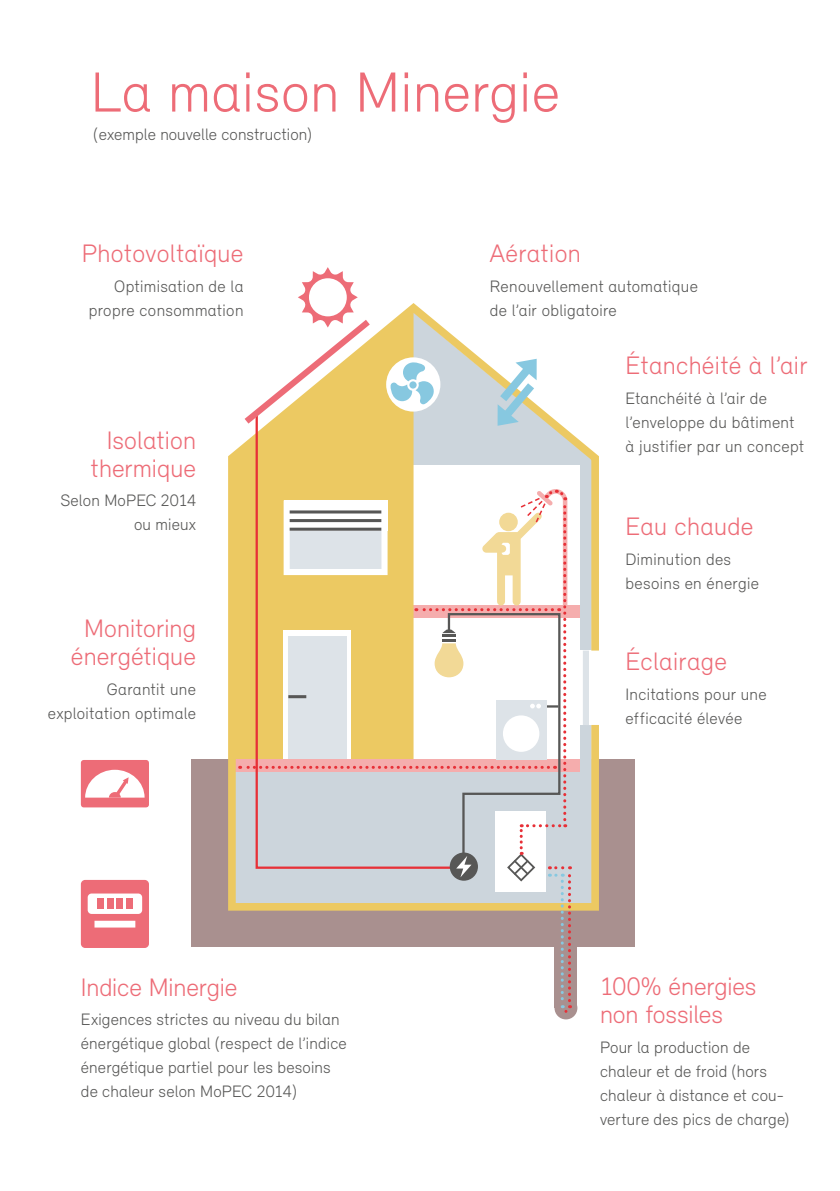
<style>
.page{position:relative;width:840px;height:1191px;background:#fff}
.page>*{position:absolute;margin:0;border:0;box-sizing:border-box;transform-origin:0 0}
.t1{font:300 58px "Relevant";letter-spacing:.01em;color:#ed6c77}
.t2{font:300 26px/28px "Relevant";letter-spacing:.005em;color:#ed6c77;text-align:right}
.t3{font:300 17px/24px "Relevant";letter-spacing:.01em;color:#575756}
</style>
<div class="page">
<div style="left:191px;top:759px;width:443px;height:188px;background:#a9908f"></div>
<div style="left:554px;top:996px;width:23px;height:23px;background:#a9908f;border-radius:50%"></div>
<div style="left:554px;top:929px;width:23px;height:79px;background:#a9908f"></div>
<svg style="left:228px;top:303px;width:371px;height:608px"></svg>
<svg style="left:491px;top:359px;width:51px;height:67px"></svg>
<svg style="left:254px;top:411px;width:201px;height:77px;background:#e7cd81"></svg>
<svg style="left:238px;top:267px;width:138px;height:163px"></svg>
<svg style="left:239px;top:488px;width:337px;height:524px"></svg>
<div style="left:81px;top:760px;width:68px;height:47px;background:#ed6c77"></div>
<svg style="left:85px;top:769px;width:59px;height:30px"></svg>
<svg style="left:81px;top:880px;width:68px;height:68px"></svg>
<div style="left:116px;top:898px;width:7px;height:11px;background:#ed6c77"></div>
<div style="left:126px;top:898px;width:6px;height:11px;background:#ed6c77"></div>
<div style="left:107px;top:898px;width:6px;height:11px;background:#ed6c77"></div>
<div style="left:97px;top:898px;width:7px;height:11px;background:#ed6c77"></div>
<h1 class="t1" style="left:91px;top:57px;width:470px">La maison Minergie</h1>
<p class="t3" style="left:94px;top:122px;width:219px">(exemple nouvelle construction)</p>
<h2 class="t2" style="left:82px;top:239px;width:163px">Photovoltaïque</h2>
<p class="t3" style="left:89px;top:273px;width:156px;text-align:right">Optimisation de la propre consommation</p>
<h2 class="t2" style="left:91px;top:425px;width:107px">Isolation thermique</h2>
<p class="t3" style="left:60px;top:488px;width:137px;text-align:right">Selon MoPEC 2014 ou mieux</p>
<h2 class="t2" style="left:71px;top:614px;width:126px;text-align:center">Monitoring énergétique</h2>
<p class="t3" style="left:48px;top:676px;width:149px;text-align:right">Garantit une exploitation optimale</p>
<h2 class="t2" style="left:81px;top:972px;width:158px">Indice Minergie</h2>
<p class="t3" style="left:81px;top:1007px;width:267px">Exigences strictes au niveau du bilan énergétique global (respect de l’indice énergétique partiel pour les besoins de chaleur selon MoPEC 2014)</p>
<h2 class="t2" style="left:489px;top:239px;width:92px">Aération</h2>
<p class="t3" style="left:489px;top:273px;width:209px">Renouvellement automatique de l’air obligatoire</p>
<h2 class="t2" style="left:625px;top:351px;width:183px">Étanchéité à l’air</h2>
<p class="t3" style="left:625px;top:386px;width:180px">Etanchéité à l’air de l’enveloppe du bâtiment à justifier par un concept</p>
<h2 class="t2" style="left:625px;top:512px;width:129px">Eau chaude</h2>
<p class="t3" style="left:625px;top:547px;width:135px">Diminution des besoins en énergie</p>
<h2 class="t2" style="left:625px;top:647px;width:103px">Éclairage</h2>
<p class="t3" style="left:625px;top:681px;width:143px">Incitations pour une efficacité élevée</p>
<h2 class="t2" style="left:599px;top:971px;width:158px;text-align:left">100% énergies non fossiles</h2>
<p class="t3" style="left:599px;top:1034px;width:190px">Pour la production de chaleur et de froid (hors chaleur à distance et cou&shy;verture des pics de charge)</p>
</div>
